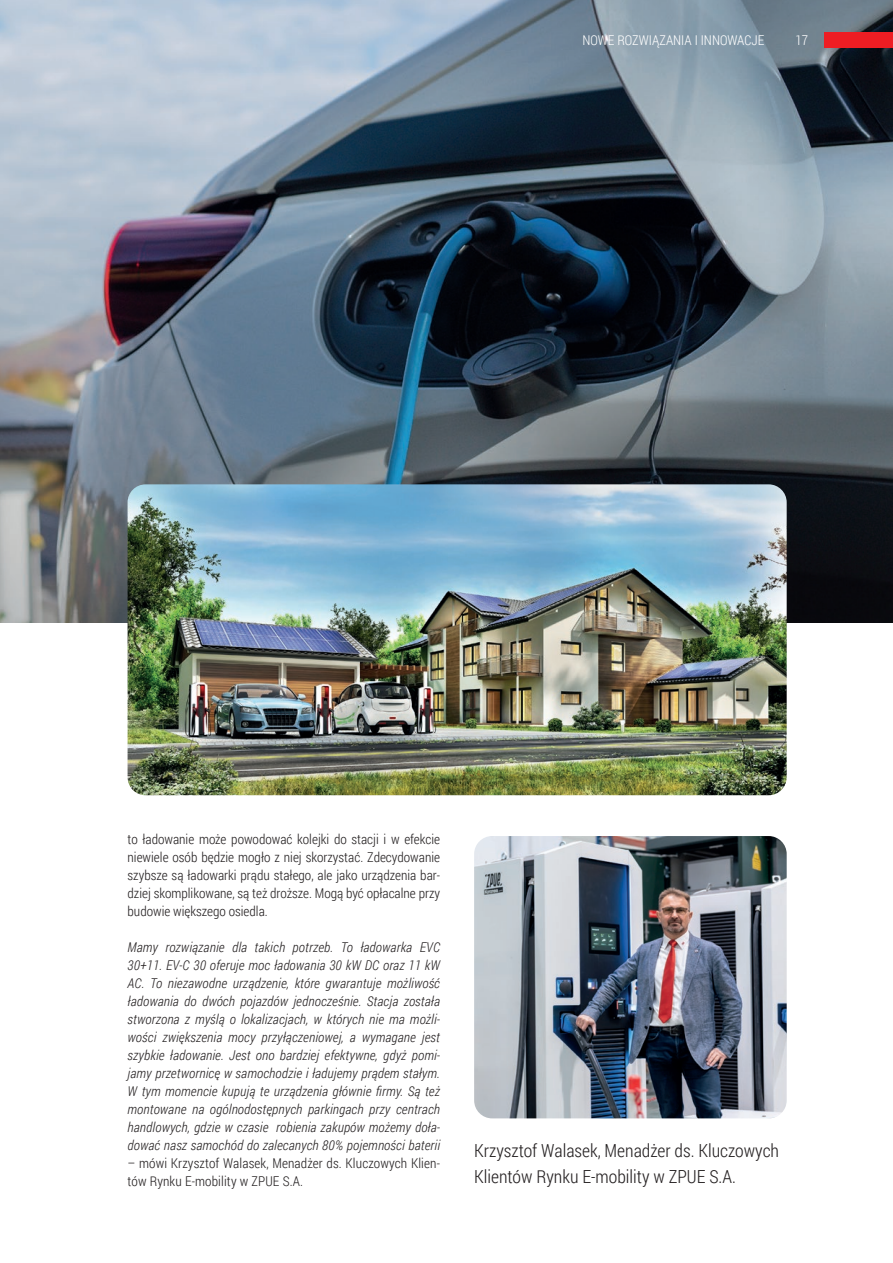
<style>
.page{position:relative;width:893px;height:1263px;background:#fff}
.page>*{position:absolute;margin:0;border:0;box-sizing:border-box;transform-origin:0 0}
.t1{font:300 18px/25.5px "Roboto Condensed";color:#231f20}
.t2{font:italic 300 13.5px/18px "Roboto Condensed";letter-spacing:.01em;color:#231f20;text-align:justify}
.t3{font:300 13.5px/18px "Roboto Condensed";letter-spacing:.01em;color:#231f20;text-align:justify}
.t4{font:300 13.5px "Roboto Condensed";color:#fff}
</style>
<div class="page">
<img style="left:0;top:0;width:893px;height:623px">
<div style="left:825px;top:33px;width:68px;height:15px;background:#ee1d23"></div>
<img style="left:128px;top:484px;width:659px;height:311px">
<img style="left:474px;top:836px;width:313px;height:282px">
<p class="t4" style="left:582px;top:31px;width:183px">NOWE ROZWIĄZANIA I INNOWACJE</p>
<p class="t4" style="left:796px;top:31px;width:14px">17</p>
<p class="t3" style="left:128px;top:830px;width:314px">to ładowanie może powodować kolejki do stacji i w efekcie niewiele osób będzie mogło z niej skorzystać. Zdecydowanie szybsze są ładowarki prądu stałego, ale jako urządzenia bar&shy;dziej skomplikowane, są też droższe. Mogą być opłacalne przy budowie większego osiedla.</p>
<p class="t2" style="left:128px;top:938px;width:314px">Mamy rozwiązanie dla takich potrzeb. To ładowarka EVC 30+11. EV-C 30 oferuje moc ładowania 30 kW DC oraz 11 kW AC. To niezawodne urządzenie, które gwarantuje możliwość ładowania do dwóch pojazdów jednocześnie. Stacja została stworzona z myślą o lokalizacjach, w których nie ma możli&shy;wości zwiększenia mocy przyłączeniowej, a wymagane jest szybkie ładowanie. Jest ono bardziej efektywne, gdyż pomi&shy;jamy przetwornicę w samochodzie i ładujemy prądem stałym.<br>W tym momencie kupują te urządzenia głównie firmy. Są też montowane na ogólnodostępnych parkingach przy centrach handlowych, gdzie w czasie robienia zakupów możemy doła&shy;dować nasz samochód do zalecanych 80% pojemności baterii</p>
<p class="t3" style="left:128px;top:1154px;width:314px">– mówi Krzysztof Walasek, Menadżer ds. Kluczowych Klien&shy;tów Rynku E-mobility w ZPUE S.A.</p>
<h1 class="t1" style="left:474px;top:1137px;width:306px">Krzysztof Walasek, Menadżer ds. Kluczowych<br>Klientów Rynku E-mobility w ZPUE S.A.</h1>
</div>
